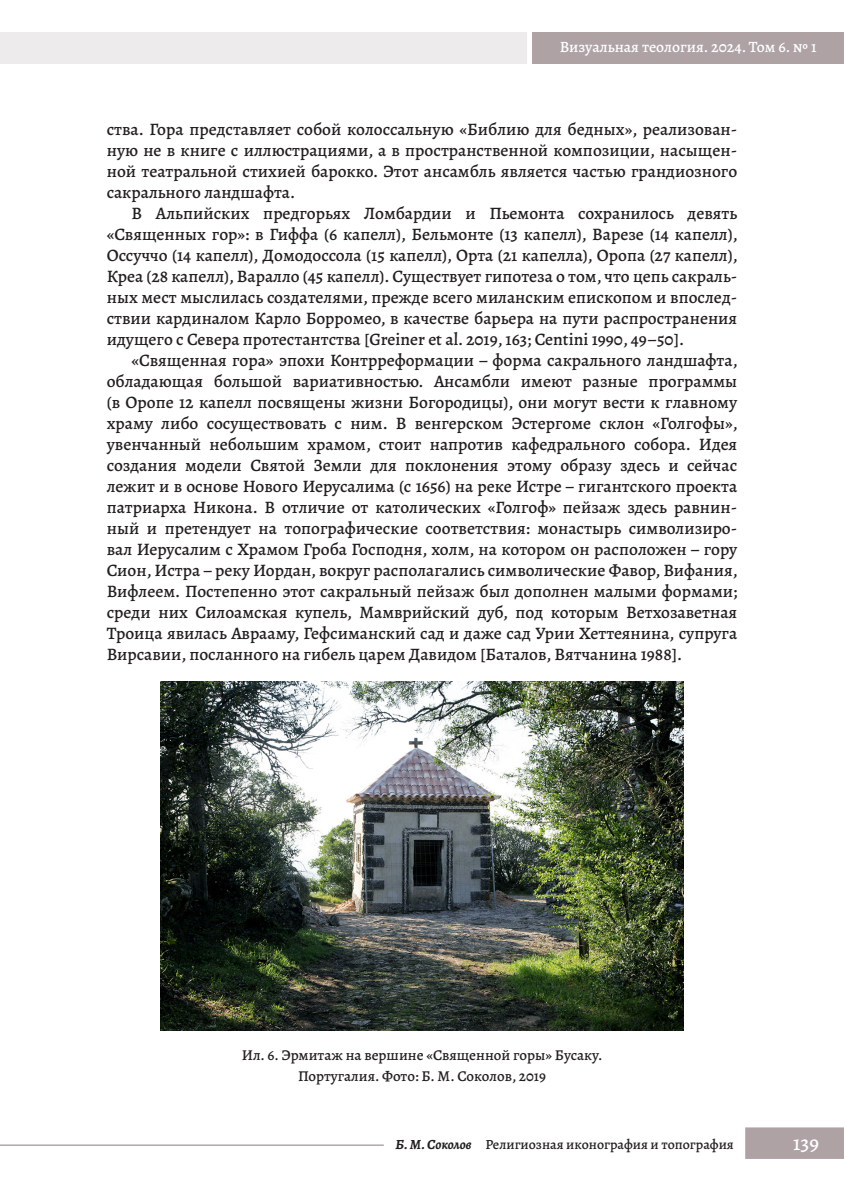
<style>
.page{position:relative;width:844px;height:1191px;background:#fff}
.page>*{position:absolute;margin:0;border:0;box-sizing:border-box;transform-origin:0 0}
.t1{font:500 21px "Alegreya";color:#fff}
.основной_текст{font:500 17.5px/21px "Alegreya";color:#231f20;text-align:justify}
.t2{font:500 15.75px "Alegreya";color:#fff}
.подпись_к_фото{font:500 15.05px "Alegreya";color:#231f20}
.t3{font:500 14px "Alegreya";color:#231f20}
.s1{font-weight:700;font-style:italic}
</style>
<div class="page">
<hr style="left:0;top:1144px;width:383px;height:1px;background:#8b7a7e">
<div style="left:745px;top:1127px;width:98px;height:32px;background:#aea2a5;border:2px solid #aea2a5"></div>
<div style="left:532px;top:32px;width:311px;height:32px;background:#aea2a5"></div>
<div style="left:0;top:32px;width:527px;height:32px;background:#eeebec"></div>
<img style="left:160px;top:681px;width:523px;height:349px">
<p class="t2" style="left:559px;top:37px;width:258px">Визуальная теология. 2024. Том 6. № 1</p>
<p class="основной_текст" style="left:107px;top:119px;width:632px">ства. Гора представляет собой колоссальную «Библию для бедных», реализован&shy;ную не в книге с иллюстрациями, а в пространственной композиции, насыщен&shy;ной театральной стихией барокко. Этот ансамбль является частью грандиозного сакрального ландшафта.</p>
<p class="основной_текст" style="left:107px;top:203px;width:632px;text-indent:25px">В Альпийских предгорьях Ломбардии и Пьемонта сохранилось девять «Священных гор»: в Гиффа (6 капелл), Бельмонте (13 капелл), Варезе (14 капелл), Оссуччо (14 капелл), Домодоссола (15 капелл), Орта (21 капелла), Оропа (27 капелл), Креа (28 капелл), Варалло (45 капелл). Существует гипотеза о том, что цепь сакраль&shy;ных мест мыслилась создателями, прежде всего миланским епископом и впослед&shy;ствии кардиналом Карло Борромео, в качестве барьера на пути распространения идущего с Севера протестантства [Greiner et al. 2019, 163; Centini 1990, 49–50].</p>
<p class="основной_текст" style="left:107px;top:350px;width:632px;text-indent:25px">«Священная гора» эпохи Контрреформации – форма сакрального ландшафта, обладающая большой вариативностью. Ансамбли имеют разные программы (в Оропе 12 капелл посвящены жизни Богородицы), они могут вести к главному храму либо сосуществовать с ним. В венгерском Эстергоме склон «Голгофы», увенчанный небольшим храмом, стоит напротив кафедрального собора. Идея создания модели Святой Земли для поклонения этому образу здесь и сейчас лежит и в основе Нового Иерусалима (с 1656) на реке Истре – гигантского проекта патриарха Никона. В отличие от католических «Голгоф» пейзаж здесь равнин&shy;ный и претендует на топографические соответствия: монастырь символизиро&shy;вал Иерусалим с Храмом Гроба Господня, холм, на котором он расположен – гору Сион, Истра–реку Иордан, вокруг располагались символические Фавор, Вифания, Вифлеем. Постепенно этот сакральный пейзаж был дополнен малыми формами; среди них Силоамская купель, Мамврийский дуб, под которым Ветхозаветная Троица явилась Аврааму, Гефсиманский сад и даже сад Урии Хеттеянина, супруга Вирсавии, посланного на гибель царем Давидом [Баталов, Вятчанина 1988].</p>
<p class="подпись_к_фото" style="left:241px;top:1045px;width:362px">Ил. 6. Эрмитаж на вершине «Священной горы» Бусаку.</p>
<p class="подпись_к_фото" style="left:298px;top:1066px;width:249px">Португалия. Фото: Б. М. Соколов, 2019</p>
<p class="t3" style="left:395px;top:1135px;width:340px"><span class="s1">Б. М. Соколов</span> Религиозная иконография и топография</p>
<p class="t1" style="left:793px;top:1129px;width:27px">139</p>
</div>
